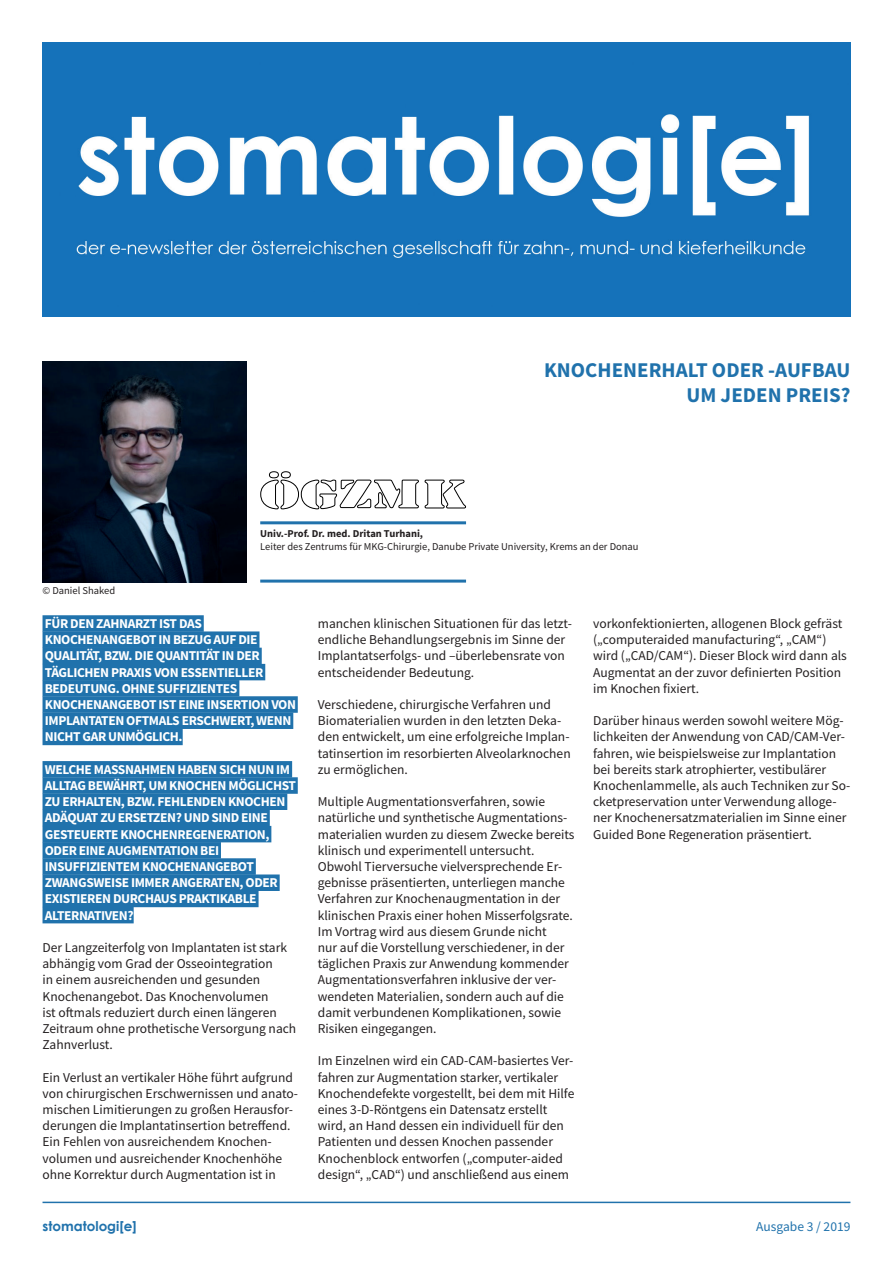
<style>
.page{position:relative;width:893px;height:1263px;background:#fff}
.page>*{position:absolute;margin:0;border:0;box-sizing:border-box;transform-origin:0 0}
.t1{font:700 21px/25.2px "Source Sans Pro";color:#2072ac;text-align:right}
.t2{font:13.5px/16.2px "Source Sans Pro";color:#231f20}
.t3{font:700 13.5px/16.2px "Source Sans Pro";letter-spacing:-.03em;color:#fff}
.t4{font:700 13.5px "Century Gothic";color:#2072ac}
.t5{font:13.5px "Source Sans Pro";color:#2072ac}
.t6{font:10.5px "Source Sans Pro";color:#231f20}
.t7{font:700 10.5px "Source Sans Pro";color:#231f20}
</style>
<div class="page">
<img style="left:43px;top:43px;width:807px;height:274px">
<div style="left:43px;top:615px;width:161px;height:17px;background:#2072ac"></div>
<div style="left:43px;top:631px;width:216px;height:17px;background:#2072ac"></div>
<div style="left:43px;top:648px;width:219px;height:16px;background:#2072ac"></div>
<div style="left:43px;top:664px;width:222px;height:16px;background:#2072ac"></div>
<div style="left:43px;top:680px;width:196px;height:16px;background:#2072ac"></div>
<div style="left:43px;top:696px;width:255px;height:17px;background:#2072ac"></div>
<div style="left:43px;top:712px;width:250px;height:17px;background:#2072ac"></div>
<div style="left:43px;top:729px;width:140px;height:16px;background:#2072ac"></div>
<div style="left:43px;top:761px;width:249px;height:16px;background:#2072ac"></div>
<div style="left:43px;top:777px;width:255px;height:17px;background:#2072ac"></div>
<div style="left:43px;top:793px;width:244px;height:17px;background:#2072ac"></div>
<div style="left:43px;top:810px;width:227px;height:16px;background:#2072ac"></div>
<div style="left:43px;top:826px;width:228px;height:16px;background:#2072ac"></div>
<div style="left:43px;top:842px;width:178px;height:16px;background:#2072ac"></div>
<div style="left:43px;top:858px;width:213px;height:17px;background:#2072ac"></div>
<div style="left:43px;top:874px;width:237px;height:17px;background:#2072ac"></div>
<div style="left:43px;top:891px;width:216px;height:16px;background:#2072ac"></div>
<div style="left:43px;top:907px;width:91px;height:16px;background:#2072ac"></div>
<img style="left:43px;top:361px;width:204px;height:222px">
<hr style="left:260px;top:521px;width:206px;height:3px;background:#2072ac">
<hr style="left:260px;top:580px;width:206px;height:3px;background:#2072ac">
<hr style="left:43px;top:1201px;width:807px;height:2px;background:#2072ac">
<svg style="left:260px;top:471px;width:206px;height:38px"></svg>
<h1 class="t1" style="left:544px;top:357px;width:308px">KNOCHENERHALT ODER -AUFBAU<br>UM JEDEN PREIS?</h1>
<p class="t6" style="left:43px;top:584px;width:74px">© Daniel Shaked</p>
<p class="t7" style="left:260px;top:527px;width:164px">Univ.-Prof. Dr. med. Dritan Turhani,</p>
<p class="t6" style="left:260px;top:540px;width:380px">Leiter des Zentrums für MKG-Chirurgie, Danube Private University, Krems an der Donau</p>
<p class="t3" style="left:45px;top:615px;width:253px">FÜR DEN ZAHNARZT IST DAS<br>KNOCHENANGEBOT IN BEZUG AUF DIE<br>QUALITÄT, BZW. DIE QUANTITÄT IN DER<br>TÄGLICHEN PRAXIS VON ESSENTIELLER<br>BEDEUTUNG. OHNE SUFFIZIENTES<br>KNOCHENANGEBOT IST EINE INSERTION VON<br>IMPLANTATEN OFTMALS ERSCHWERT, WENN<br>NICHT GAR UNMÖGLICH.</p>
<p class="t3" style="left:45px;top:761px;width:253px">WELCHE MASSNAHMEN HABEN SICH NUN IM<br>ALLTAG BEWÄHRT, UM KNOCHEN MÖGLICHST<br>ZU ERHALTEN, BZW. FEHLENDEN KNOCHEN<br>ADÄQUAT ZU ERSETZEN? UND SIND EINE<br>GESTEUERTE KNOCHENREGENERATION,<br>ODER EINE AUGMENTATION BEI<br>INSUFFIZIENTEM KNOCHENANGEBOT<br>ZWANGSWEISE IMMER ANGERATEN, ODER<br>EXISTIEREN DURCHAUS PRAKTIKABLE<br>ALTERNATIVEN?</p>
<p class="t2" style="left:43px;top:939px;width:255px">Der Langzeiterfolg von Implantaten ist stark abhängig vom Grad der Osseointegration<br>in einem ausreichenden und gesunden Knochenangebot. Das Knochenvolumen<br>ist oftmals reduziert durch einen längeren Zeitraum ohne prothetische Versorgung nach Zahnverlust.</p>
<p class="t2" style="left:43px;top:1069px;width:257px">Ein Verlust an vertikaler Höhe führt aufgrund von chirurgischen Erschwernissen und anato&shy;mischen Limitierungen zu großen Herausfor&shy;derungen die Implantatinsertion betreffend.<br>Ein Fehlen von ausreichendem Knochen&shy;volumen und ausreichender Knochenhöhe ohne Korrektur durch Augmentation ist in</p>
<p class="t2" style="left:318px;top:615px;width:256px">manchen klinischen Situationen für das letzt&shy;endliche Behandlungsergebnis im Sinne der Implantatserfolgs- und –überlebensrate von entscheidender Bedeutung.</p>
<p class="t2" style="left:318px;top:696px;width:254px">Verschiedene, chirurgische Verfahren und Biomaterialien wurden in den letzten Deka&shy;den entwickelt, um eine erfolgreiche Implan&shy;tatinsertion im resorbierten Alveolarknochen zu ermöglichen.</p>
<p class="t2" style="left:318px;top:793px;width:258px">Multiple Augmentationsverfahren, sowie natürliche und synthetische Augmentations&shy;materialien wurden zu diesem Zwecke bereits klinisch und experimentell untersucht.<br>Obwohl Tierversuche vielversprechende Er&shy;gebnisse präsentierten, unterliegen manche Verfahren zur Knochenaugmentation in der klinischen Praxis einer hohen Misserfolgsrate.<br>Im Vortrag wird aus diesem Grunde nicht<br>nur auf die Vorstellung verschiedener, in der täglichen Praxis zur Anwendung kommender Augmentationsverfahren inklusive der ver&shy;wendeten Materialien, sondern auch auf die damit verbundenen Komplikationen, sowie Risiken eingegangen.</p>
<p class="t2" style="left:318px;top:1053px;width:258px">Im Einzelnen wird ein CAD-CAM-basiertes Ver&shy;fahren zur Augmentation starker, vertikaler Knochendefekte vorgestellt, bei dem mit Hilfe eines 3-D-Röntgens ein Datensatz erstellt wird, an Hand dessen ein individuell für den Patienten und dessen Knochen passender Knochenblock entworfen („computer-aided design“, „CAD“) und anschließend aus einem</p>
<p class="t2" style="left:593px;top:615px;width:255px">vorkonfektionierten, allogenen Block gefräst („computeraided manufacturing“, „CAM“) wird („CAD/CAM“). Dieser Block wird dann als Augmentat an der zuvor definierten Position im Knochen fixiert.</p>
<p class="t2" style="left:593px;top:712px;width:259px">Darüber hinaus werden sowohl weitere Mög&shy;lichkeiten der Anwendung von CAD/CAM-Ver&shy;fahren, wie beispielsweise zur Implantation bei bereits stark atrophierter, vestibulärer Knochenlammelle, als auch Techniken zur So&shy;cketpreservation unter Verwendung alloge&shy;ner Knochenersatzmaterialien im Sinne einer Guided Bone Regeneration präsentiert.</p>
<p class="t4" style="left:43px;top:1217px;width:96px">stomatologi[e]</p>
<p class="t5" style="left:756px;top:1217px;width:96px">Ausgabe 3 / 2019</p>
</div>
